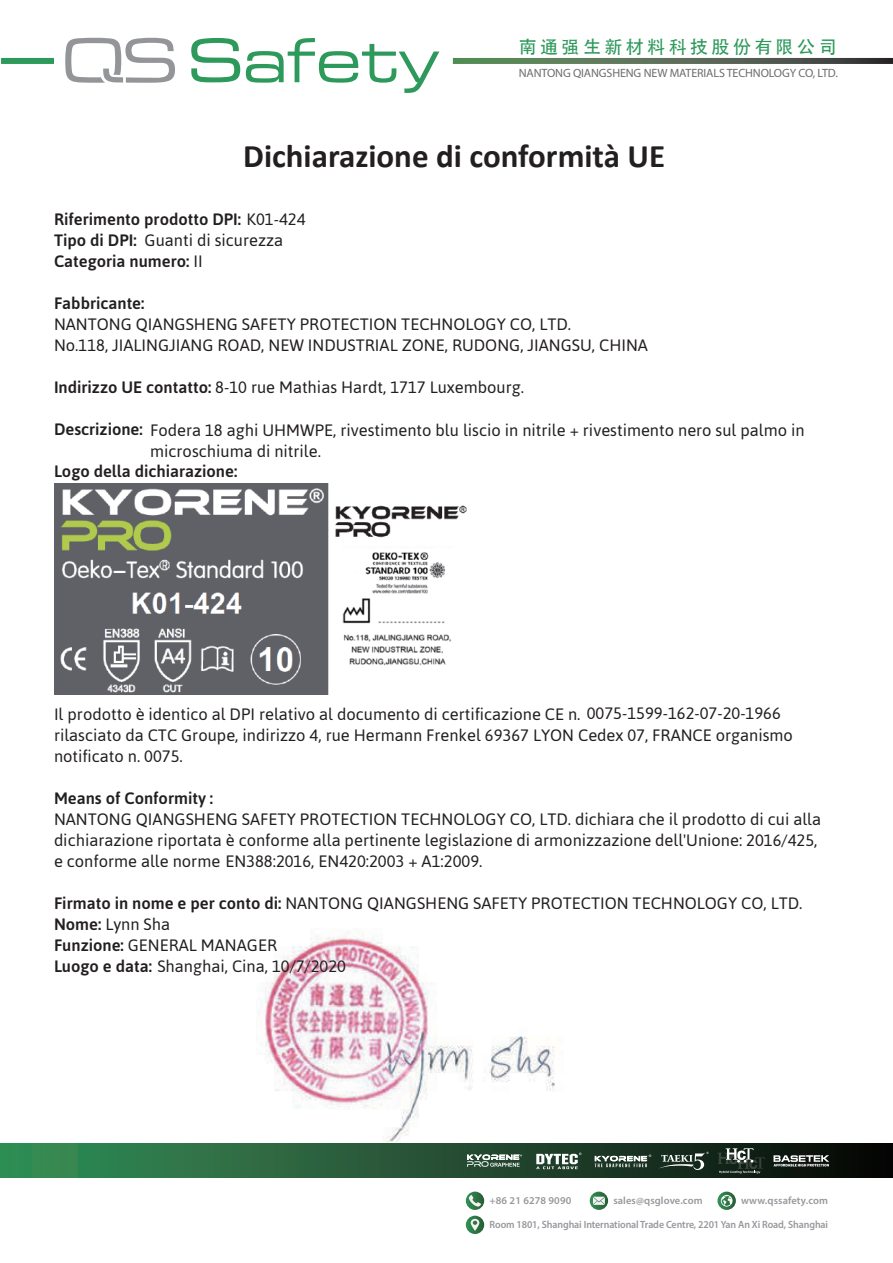
<style>
.page{position:relative;width:893px;height:1263px;background:#fff}
.page>*{position:absolute;margin:0;border:0;box-sizing:border-box;transform-origin:0 0}
.t1{font:700 33px "Calibri";color:#231f20}
.t2{font:500 18px "ST Heiti SC";letter-spacing:.19em;color:#2d995b}
.t3{font:16.5px/21px "Asap";color:#231f20}
.t4{font:500 16.5px/21px "Asap";color:#231f20}
.t5{font:12px "Myriad Pro";letter-spacing:-.01em;color:#6c6d70}
.t6{font:600 10.5px "Myriad Pro";letter-spacing:-.01em;color:#96989c;scale:.95 1}
.t7{font:600 10.5px "Myriad Pro";letter-spacing:.01em;color:#96989c}
.s1{font-weight:400}
.s2{font-weight:500}
</style>
<div class="page">
<img style="left:257px;top:928px;width:326px;height:216px">
<svg style="left:65px;top:38px;width:110px;height:45px"></svg>
<svg style="left:191px;top:38px;width:248px;height:55px"></svg>
<div style="left:1px;top:58px;width:53px;height:6px;background:#2d995b"></div>
<svg style="left:453px;top:58px;width:440px;height:6px;background:#546953"></svg>
<svg style="left:590px;top:1191px;width:18px;height:19px"></svg>
<svg style="left:593px;top:1197px;width:12px;height:8px"></svg>
<svg style="left:466px;top:1191px;width:18px;height:19px"></svg>
<svg style="left:469px;top:1195px;width:12px;height:11px"></svg>
<svg style="left:717px;top:1191px;width:19px;height:19px"></svg>
<svg style="left:721px;top:1195px;width:11px;height:11px"></svg>
<svg style="left:466px;top:1216px;width:18px;height:18px"></svg>
<svg style="left:471px;top:1219px;width:8px;height:12px"></svg>
<div style="left:0;top:1144px;width:893px;height:34px;background:linear-gradient(to right,#39925a,#0b0909)"></div>
<svg style="left:773px;top:1155px;width:56px;height:11px"></svg>
<svg style="left:717px;top:1148px;width:48px;height:25px"></svg>
<svg style="left:536px;top:1152px;width:45px;height:17px"></svg>
<svg style="left:595px;top:1154px;width:56px;height:13px"></svg>
<svg style="left:658px;top:1152px;width:51px;height:18px"></svg>
<svg style="left:467px;top:1154px;width:55px;height:13px"></svg>
<img style="left:54px;top:484px;width:413px;height:210px">
<p class="t2" style="left:519px;top:37px;width:319px">南通强生新材料科技股份有限公司</p>
<p class="t5" style="left:519px;top:66px;width:321px">NANTONG QIANGSHENG NEW MATERIALS TECHNOLOGY CO, LTD.</p>
<h1 class="t1" style="left:243px;top:132px;width:423px">Dichiarazione di conformità UE</h1>
<p class="t4" style="left:54px;top:208px;width:253px">Riferimento prodotto DPI: <span class="s1">K01-424<br></span>Tipo di DPI: <span class="s1">Guanti di sicurezza<br></span>Categoria numero: <span class="s1">II</span></p>
<p class="t4" style="left:54px;top:292px;width:92px">Fabbricante:</p>
<p class="t3" style="left:54px;top:313px;width:596px">NANTONG QIANGSHENG SAFETY PROTECTION TECHNOLOGY CO, LTD.<br>No.118, JIALINGJIANG ROAD, NEW INDUSTRIAL ZONE, RUDONG, JIANGSU, CHINA</p>
<p class="t3" style="left:54px;top:376px;width:472px"><span class="s2">Indirizzo UE contatto:</span> 8-10 rue Mathias Hardt, 1717 Luxembourg.</p>
<p class="t4" style="left:54px;top:418px;width:90px">Descrizione:</p>
<p class="t4" style="left:54px;top:460px;width:185px">Logo della dichiarazione:</p>
<p class="t3" style="left:150px;top:419px;width:656px">Fodera 18 aghi UHMWPE, rivestimento blu liscio in nitrile + rivestimento nero sul palmo in microschiuma di nitrile.</p>
<p class="t3" style="left:54px;top:703px;width:740px">Il prodotto è identico al DPI relativo al documento di certificazione CE n. 0075-1599-162-07-20-1966 rilasciato da CTC Groupe, indirizzo 4, rue Hermann Frenkel 69367 LYON Cedex 07, FRANCE organismo notifi cato n. 0075.</p>
<p class="t4" style="left:54px;top:787px;width:161px">Means of Conformity :</p>
<p class="t3" style="left:54px;top:808px;width:769px">NANTONG QIANGSHENG SAFETY PROTECTION TECHNOLOGY CO, LTD. dichiara che il prodotto di cui alla dichiarazione riportata è conforme alla pertinente legislazione di armonizzazione dell'Unione: 2016/425, e conforme alle norme EN388:2016, EN420:2003 + A1:2009.</p>
<p class="t3" style="left:54px;top:892px;width:750px"><span class="s2">Firmato in nome e per conto di:</span> NANTONG QIANGSHENG SAFETY PROTECTION TECHNOLOGY CO, LTD.<br><span class="s2">Nome:</span> Lynn Sha<br><span class="s2">Funzione:</span> GENERAL MANAGER<br><span class="s2">Luogo e data:</span> Shanghai, Cina, 10/7/2020</p>
<p class="t7" style="left:490px;top:1193px;width:83px">+86 21 6278 9090</p>
<p class="t7" style="left:613px;top:1193px;width:91px">sales@qsglove.com</p>
<p class="t7" style="left:741px;top:1193px;width:88px">www.qssafety.com</p>
<p class="t6" style="left:490px;top:1218px;width:358px">Room 1801, Shanghai International Trade Centre, 2201 Yan An Xi Road, Shanghai</p>
</div>
